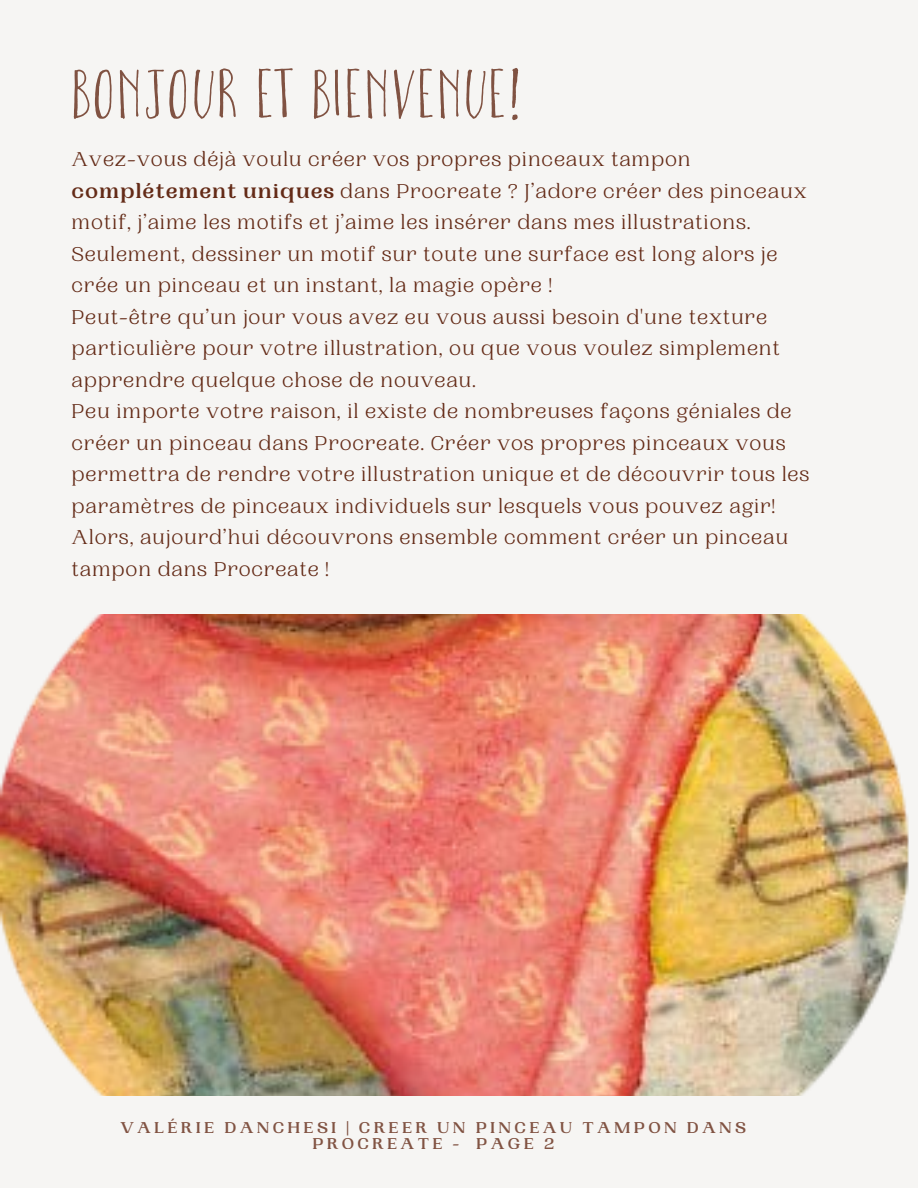
<style>
.page{position:relative;width:918px;height:1188px;background:#f6f5f3}
.page>*{position:absolute;margin:0;border:0;box-sizing:border-box;transform-origin:0 0}
.t1{font:63px "Horse Wallop";letter-spacing:.05em;color:#642b17}
.t2{font:21px/31.5px "PP Woodland";letter-spacing:.04em;color:#642b17}
.t3{font:700 16.5px/15.8px "PP Woodland";letter-spacing:.2em;color:#642b17;text-align:center}
.s1{font-weight:700}
</style>
<div class="page">
<img style="left:0;top:614px;width:909px;height:482px">
<h1 class="t1" style="left:72px;top:50px;width:452px">BONJOUR ET BIENVENUE!</h1>
<p class="t2" style="left:72px;top:144px;width:739px">Avez-vous déjà voulu créer vos propres pinceaux tampon <span class="s1">complétement uniques</span> dans Procreate ? J’adore créer des pinceaux motif, j’aime les motifs et j’aime les insérer dans mes illustrations.<br>Seulement, dessiner un motif sur toute une surface est long alors je crée un pinceau et un instant, la magie opère !<br>Peut-être qu’un jour vous avez eu vous aussi besoin d'une texture particulière pour votre illustration, ou que vous voulez simplement apprendre quelque chose de nouveau.<br>Peu importe votre raison, il existe de nombreuses façons géniales de créer un pinceau dans Procreate. Créer vos propres pinceaux vous permettra de rendre votre illustration unique et de découvrir tous les paramètres de pinceaux individuels sur lesquels vous pouvez agir!<br>Alors, aujourd’hui découvrons ensemble comment créer un pinceau tampon dans Procreate !</p>
<p class="t3" style="left:120px;top:1120px;width:627px">VALÉRIE DANCHESI | CREER UN PINCEAU TAMPON DANS<br>PROCREATE - PAGE 2</p>
</div>
